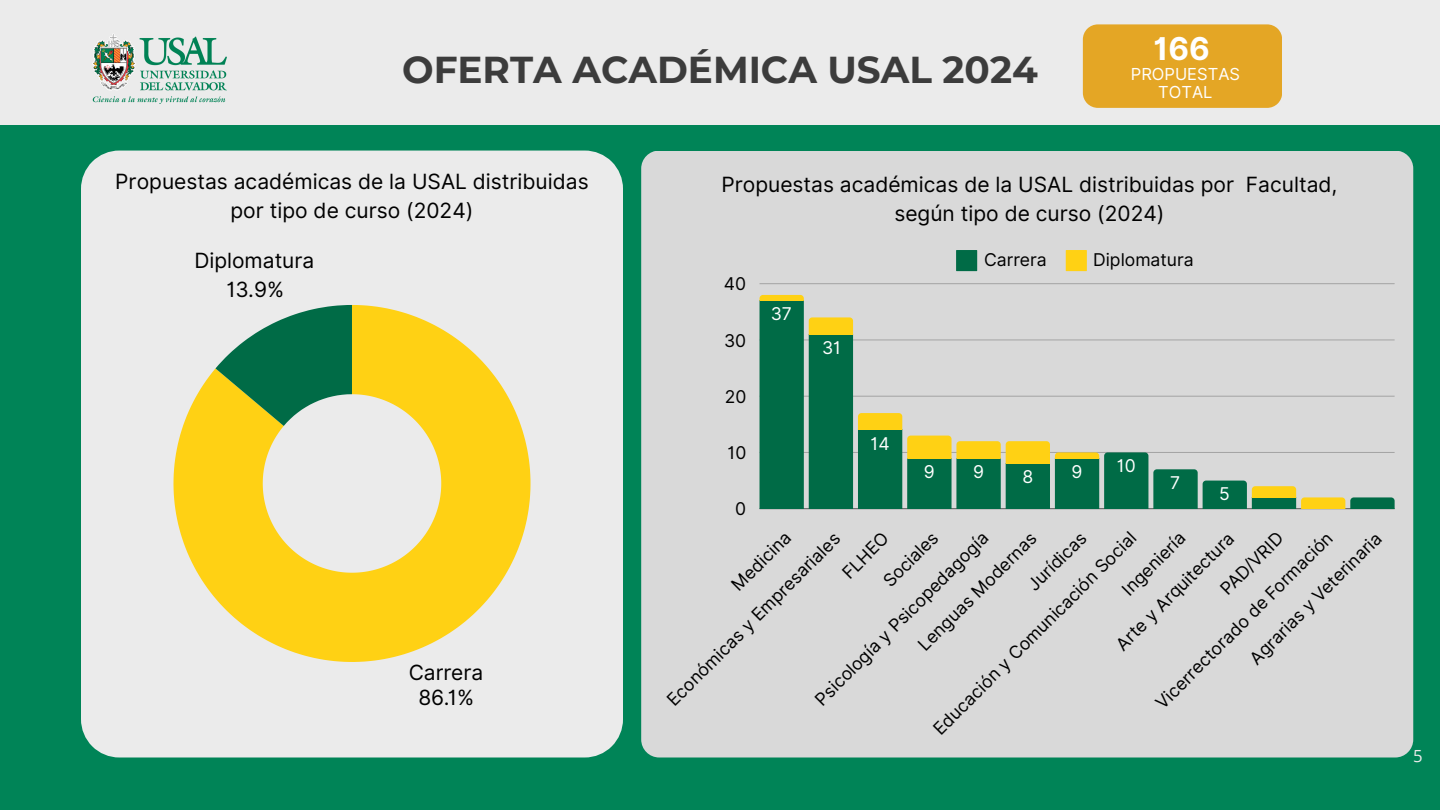
<style>
.page{position:relative;width:1440px;height:810px;background:#008457}
.page>*{position:absolute;margin:0;border:0;box-sizing:border-box;transform-origin:0 0}
.t1{font:700 37.4px "Montserrat";color:#3c3c3c}
.t2{font:700 31.4px "Inter";color:#fff}
.t3{font:21px/29.2px "Inter";color:#000;text-align:center}
.t4{font:20.9px/24.7px "Inter";color:#000;text-align:center}
.t5{font:17.6px/35.5px "Inter";color:#000}
.t6{font:17.6px "Inter";color:#fff}
.t7{font:16.7px "Open Sans";color:#ebebeb}
.t8{font:16.5px/18px "Inter";color:#fff;text-align:center}
</style>
<div class="page">
<div style="left:81px;top:151px;width:542px;height:607px;background:#ebebeb"></div>
<svg style="left:173px;top:305px;width:358px;height:357px;background:#f6dc71"></svg>
<svg style="left:216px;top:305px;width:136px;height:121px;background:#5a9769"></svg>
<div style="left:0;top:0;width:1440px;height:124px;background:#ebebeb"></div>
<div style="left:1083px;top:24px;width:199px;height:84px;background:#e4a625"></div>
<img style="left:81px;top:34px;width:149px;height:91px">
<div style="left:641px;top:151px;width:772px;height:607px;background:#d9d9d9;border-radius:18px"></div>
<svg style="left:956px;top:250px;width:21px;height:21px"></svg>
<svg style="left:1066px;top:250px;width:21px;height:21px"></svg>
<hr style="left:760px;top:283px;width:635px;height:1px;background:#adadad">
<svg style="left:760px;top:295px;width:635px;height:214px"></svg>
<h3 class="t1" style="left:402px;top:47px;width:637px">OFERTA ACADÉMICA USAL 2024</h3>
<h1 class="t2" style="left:1154px;top:30px;width:58px">166</h1>
<h1 class="t8" style="left:1131px;top:65px;width:111px">PROPUESTAS<br>TOTAL</h1>
<p class="t3" style="left:115px;top:166px;width:475px">Propuestas académicas de la USAL distribuidas por tipo de curso (2024)</p>
<p class="t4" style="left:194px;top:246px;width:121px;line-height:28.6px">Diplomatura<br>13.9%</p>
<p class="t4" style="left:409px;top:660px;width:76px">Carrera<br>86.1%</p>
<h2 class="t3" style="left:722px;top:170px;width:617px">Propuestas académicas de la USAL distribuidas por Facultad, según tipo de curso (2024)</h2>
<p class="t5" style="left:724px;top:266px;width:24px">40</p>
<p class="t5" style="left:724px;top:322px;width:24px">30</p>
<p class="t5" style="left:725px;top:379px;width:23px">20</p>
<p class="t5" style="left:728px;top:435px;width:20px">10</p>
<p class="t5" style="left:735px;top:491px;width:12px">0</p>
<p class="t6" style="left:771px;top:303px;width:23px">37</p>
<p class="t6" style="left:822px;top:337px;width:20px">31</p>
<p class="t6" style="left:871px;top:433px;width:21px">14</p>
<p class="t5" style="left:984px;top:241px;width:64px">Carrera</p>
<p class="t5" style="left:1093px;top:241px;width:102px">Diplomatura</p>
<p class="t6" style="left:924px;top:461px;width:12px">9</p>
<p class="t6" style="left:973px;top:461px;width:12px">9</p>
<p class="t6" style="left:1022px;top:466px;width:12px">8</p>
<p class="t6" style="left:1072px;top:461px;width:12px">9</p>
<p class="t6" style="left:1117px;top:455px;width:20px">10</p>
<p class="t6" style="left:1170px;top:472px;width:12px">7</p>
<p class="t6" style="left:1219px;top:483px;width:12px">5</p>
<p class="t5" style="left:632px;top:665px;width:238px;text-indent:127px;rotate:-45deg">Medicina<br>Económicas y Empresariales</p>
<p class="t5" style="left:833px;top:563px;width:59px;rotate:-45deg">FLHEO</p>
<p class="t5" style="left:1211px;top:579px;width:82px;rotate:-45deg">PAD/VRID</p>
<p class="t5" style="left:924px;top:719px;width:280px;rotate:-45deg">Educación y Comunicación Social</p>
<p class="t5" style="left:1018px;top:575px;width:76px;rotate:-45deg">Jurídicas</p>
<p class="t5" style="left:874px;top:571px;width:71px;rotate:-45deg">Sociales</p>
<p class="t5" style="left:1146px;top:693px;width:243px;rotate:-45deg">Vicerrectorado de Formación</p>
<p class="t5" style="left:1112px;top:580px;width:83px;rotate:-45deg">Ingeniería</p>
<p class="t5" style="left:805px;top:690px;width:238px;rotate:-45deg">Psicología y Psicopedagogía</p>
<p class="t5" style="left:1106px;top:635px;width:160px;rotate:-45deg">Arte y Arquitectura</p>
<p class="t5" style="left:908px;top:635px;width:161px;rotate:-45deg">Lenguas Modernas</p>
<p class="t5" style="left:1240px;top:649px;width:180px;rotate:-45deg">Agrarias y Veterinaria</p>
<p class="t7" style="left:1413px;top:744px;width:11px">5</p>
</div>
